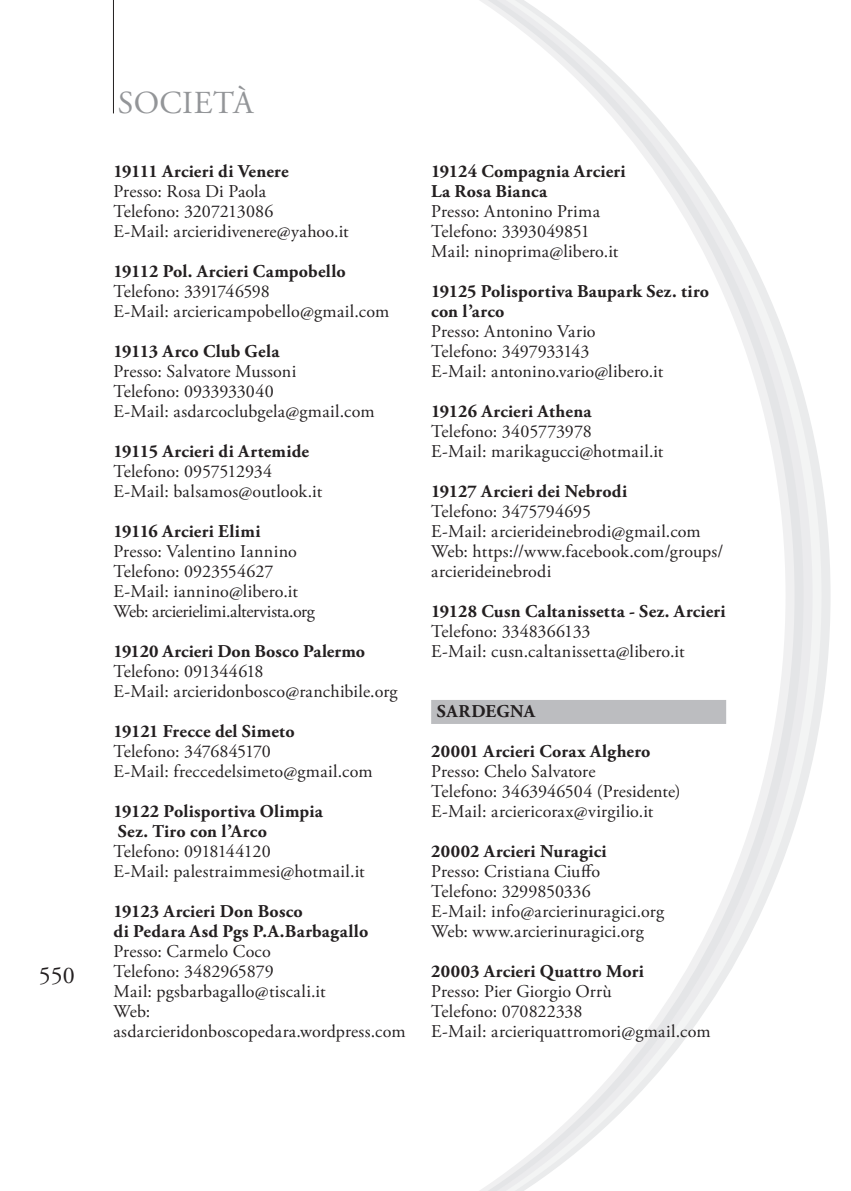
<style>
.page{position:relative;width:851px;height:1191px;background:#fff}
.page>*{position:absolute;margin:0;border:0;box-sizing:border-box;transform-origin:0 0}
.t1{font:32px "Adobe Garamond Pro";letter-spacing:.015em;color:#939598}
.t2{font:24px "Adobe Garamond Pro";color:#231f20}
.t3{font:18px/20px "Adobe Garamond Pro";letter-spacing:.005em;color:#231f20}
.t4{font:700 18px/20px "Adobe Garamond Pro";letter-spacing:.015em;color:#231f20}
.t5{font:700 18px "Adobe Garamond Pro";letter-spacing:.02em;color:#231f20}
</style>
<div class="page">
<svg style="left:812px;top:430px;width:9px;height:331px;fill:#f3f4f4"></svg>
<svg style="left:803px;top:393px;width:9px;height:405px;fill:#ebebed"></svg>
<svg style="left:794px;top:363px;width:9px;height:465px;fill:#eaebec"></svg>
<div style="left:785px;top:337px;width:9px;height:517px;background:#ecedee"></div>
<svg style="left:480px;top:0;width:305px;height:1191px"></svg>
<hr style="left:113px;top:0;width:1px;height:113px;background:#231f20">
<div style="left:431px;top:700px;width:295px;height:24px;background:#bcbdc0"></div>
<h2 class="t2" style="left:39px;top:961px;width:37px">550</h2>
<h1 class="t1" style="left:118px;top:84px;width:137px">SOCIETÀ</h1>
<p class="t4" style="left:113px;top:161px;width:176px">19111 Arcieri di Venere</p>
<p class="t3" style="left:113px;top:182px;width:237px">Presso: Rosa Di Paola<br>Telefono: 3207213086<br>E-Mail: arcieridivenere@yahoo.it</p>
<p class="t4" style="left:113px;top:261px;width:234px">19112 Pol. Arcieri Campobello</p>
<p class="t3" style="left:113px;top:282px;width:277px">Telefono: 3391746598<br>E-Mail: arciericampobello@gmail.com</p>
<p class="t4" style="left:113px;top:341px;width:167px">19113 Arco Club Gela</p>
<p class="t3" style="left:113px;top:362px;width:263px">Presso: Salvatore Mussoni<br>Telefono: 0933933040<br>E-Mail: asdarcoclubgela@gmail.com</p>
<p class="t4" style="left:113px;top:441px;width:197px">19115 Arcieri di Artemide</p>
<p class="t3" style="left:113px;top:462px;width:210px">Telefono: 0957512934<br>E-Mail: balsamos@outlook.it</p>
<p class="t4" style="left:113px;top:521px;width:148px">19116 Arcieri Elimi</p>
<p class="t3" style="left:113px;top:542px;width:203px">Presso: Valentino Iannino<br>Telefono: 0923554627<br>E-Mail: iannino@libero.it<br>Web: arcierielimi.altervista.org</p>
<p class="t4" style="left:113px;top:641px;width:253px">19120 Arcieri Don Bosco Palermo</p>
<p class="t3" style="left:113px;top:662px;width:285px">Telefono: 091344618<br>E-Mail: arcieridonbosco@ranchibile.org</p>
<p class="t4" style="left:113px;top:721px;width:183px">19121 Frecce del Simeto</p>
<p class="t3" style="left:113px;top:742px;width:261px">Telefono: 3476845170<br>E-Mail: freccedelsimeto@gmail.com</p>
<p class="t4" style="left:113px;top:801px;width:211px">19122 Polisportiva Olimpia<br>Sez. Tiro con l’Arco</p>
<p class="t3" style="left:113px;top:842px;width:253px">Telefono: 0918144120<br>E-Mail: palestraimmesi@hotmail.it</p>
<p class="t4" style="left:113px;top:901px;width:256px">19123 Arcieri Don Bosco<br>di Pedara Asd Pgs P.A.Barbagallo</p>
<p class="t3" style="left:113px;top:942px;width:293px">Presso: Carmelo Coco<br>Telefono: 3482965879<br>Mail: pgsbarbagallo@tiscali.it<br>Web: asdarcieridonboscopedara.wordpress.com</p>
<p class="t4" style="left:431px;top:161px;width:196px">19124 Compagnia Arcieri<br>La Rosa Bianca</p>
<p class="t3" style="left:431px;top:202px;width:189px">Presso: Antonino Prima<br>Telefono: 3393049851<br>Mail: ninoprima@libero.it</p>
<p class="t4" style="left:431px;top:281px;width:279px">19125 Polisportiva Baupark Sez. tiro con l’arco</p>
<p class="t3" style="left:431px;top:322px;width:233px">Presso: Antonino Vario<br>Telefono: 3497933143<br>E-Mail: antonino.vario@libero.it</p>
<p class="t4" style="left:431px;top:401px;width:162px">19126 Arcieri Athena</p>
<p class="t3" style="left:431px;top:422px;width:234px">Telefono: 3405773978<br>E-Mail: marikagucci@hotmail.it</p>
<p class="t4" style="left:431px;top:481px;width:198px">19127 Arcieri dei Nebrodi</p>
<p class="t3" style="left:431px;top:502px;width:294px">Telefono: 3475794695<br>E-Mail: arcierideinebrodi@gmail.com<br>Web: https://www.facebook.com/groups/ arcierideinebrodi</p>
<p class="t4" style="left:431px;top:601px;width:296px">19128 Cusn Caltanissetta - Sez. Arcieri</p>
<p class="t3" style="left:431px;top:622px;width:255px">Telefono: 3348366133<br>E-Mail: cusn.caltanissetta@libero.it</p>
<p class="t5" style="left:437px;top:700px;width:100px">SARDEGNA</p>
<p class="t4" style="left:431px;top:741px;width:221px">20001 Arcieri Corax Alghero</p>
<p class="t3" style="left:431px;top:762px;width:251px">Presso: Chelo Salvatore<br>Telefono: 3463946504 (Presidente)<br>E-Mail: arciericorax@virgilio.it</p>
<p class="t4" style="left:431px;top:841px;width:177px">20002 Arcieri Nuragici</p>
<p class="t3" style="left:431px;top:862px;width:234px">Presso: Cristiana Ciuffo<br>Telefono: 3299850336<br>E-Mail: info@arcierinuragici.org<br>Web: www.arcierinuragici.org</p>
<p class="t4" style="left:431px;top:961px;width:214px">20003 Arcieri Quattro Mori</p>
<p class="t3" style="left:431px;top:982px;width:281px">Presso: Pier Giorgio Orrù<br>Telefono: 070822338<br>E-Mail: arcieriquattromori@gmail.com</p>
</div>
